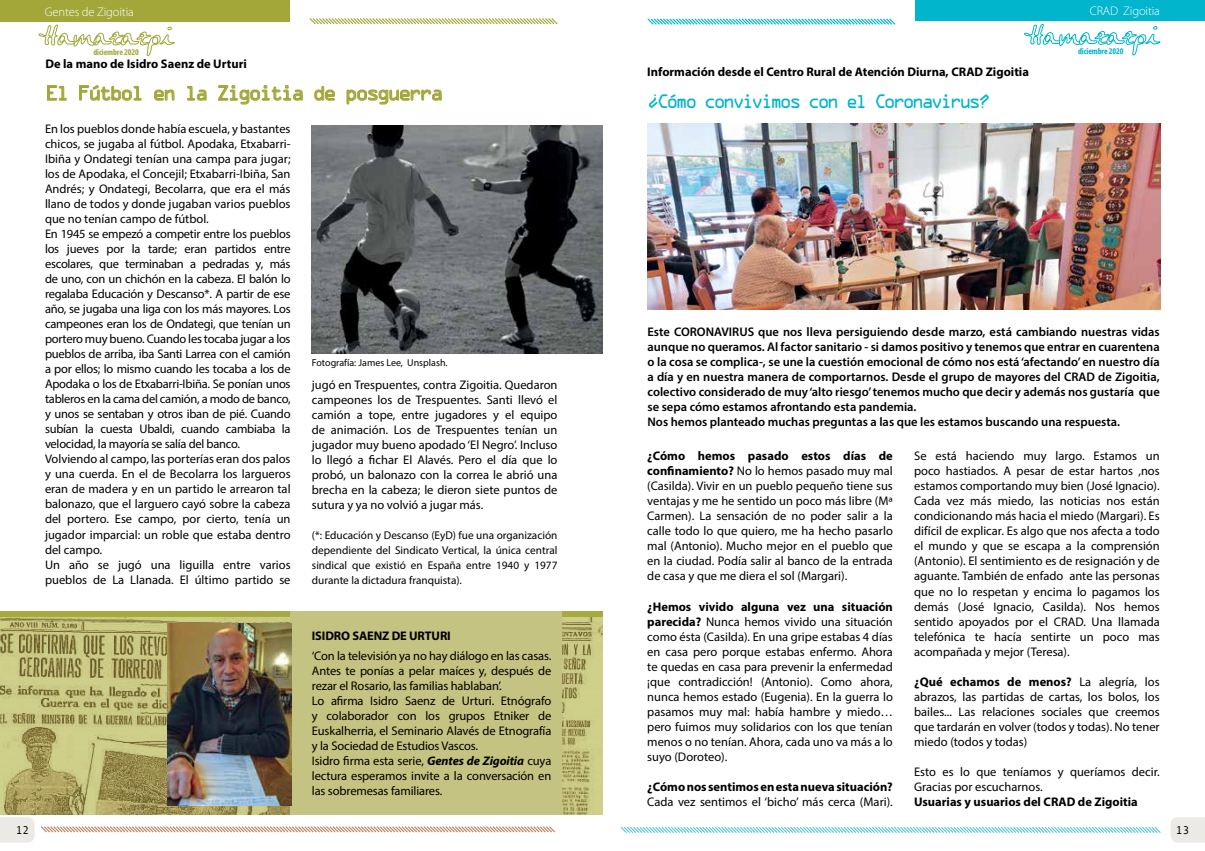
<style>
.page{position:relative;width:1205px;height:851px;background:#fff}
.page>*{position:absolute;margin:0;border:0;box-sizing:border-box;transform-origin:0 0}
.t1{font:18.75px "OCRA Std";letter-spacing:-.15em;color:#a3a739}
.t2{font:17.5px "OCRA Std";letter-spacing:-.18em;color:#00b5cc}
.t3{font:12.5px/15px "Myriad Pro";letter-spacing:-.01em;color:#000;text-align:justify}
.t4{font:600 12.5px/15px "Myriad Pro";color:#000}
.t5{font:700 12.5px "Myriad Pro";color:#000}
.t6{font:300 12.5px "Myriad Pro";letter-spacing:-.01em;color:#fff}
.t7{font:11.25px/15px "Myriad Pro";color:#000;text-align:justify}
.t8{font:11.25px "Monotypecom";color:#000}
.t9{font:10px "Myriad Pro";color:#000}
.t10{font:700 condensed 8.75px "Myriad Pro";letter-spacing:-.01em;color:#00b5cc}
.t11{font:700 condensed 8.75px "Myriad Pro";letter-spacing:-.01em;color:#a3a739}
.s1{font-weight:700;font-style:italic}
.s2{font-weight:700}
</style>
<div class="page">
<img style="left:312px;top:125px;width:290px;height:228px">
<svg style="left:0;top:817px;width:555px;height:25px"></svg>
<svg style="left:1024px;top:24px;width:136px;height:31px"></svg>
<div style="left:915px;top:0;width:290px;height:21px;background:#00b5cc"></div>
<svg style="left:1171px;top:817px;width:34px;height:25px"></svg>
<img style="left:647px;top:123px;width:513px;height:187px">
<svg style="left:647px;top:18px;width:249px;height:7px"></svg>
<svg style="left:620px;top:827px;width:541px;height:6px"></svg>
<svg style="left:47px;top:85px;width:20px;height:15px"></svg>
<svg style="left:79px;top:85px;width:62px;height:16px"></svg>
<svg style="left:154px;top:89px;width:20px;height:11px"></svg>
<svg style="left:187px;top:86px;width:19px;height:15px"></svg>
<svg style="left:218px;top:85px;width:85px;height:20px"></svg>
<svg style="left:315px;top:86px;width:20px;height:14px"></svg>
<svg style="left:347px;top:90px;width:94px;height:15px"></svg>
<img style="left:0;top:617px;width:602px;height:197px">
<div style="left:290px;top:611px;width:272px;height:203px;background:#c5c381"></div>
<img style="left:168px;top:623px;width:123px;height:182px">
<svg style="left:309px;top:18px;width:249px;height:7px"></svg>
<svg style="left:39px;top:25px;width:136px;height:31px"></svg>
<div style="left:0;top:0;width:289px;height:21px;background:#a3a739"></div>
<p class="t6" style="left:45px;top:4px;width:90px">Gentes de Zigoitia</p>
<p class="t11" style="left:93px;top:46px;width:47px">diciembre 2020</p>
<p class="t5" style="left:45px;top:56px;width:203px">De la mano de Isidro Saenz de Urturi</p>
<h1 class="t1" style="left:45px;top:85px;width:400px">El Fútbol en la Zigoitia de posguerra</h1>
<p class="t3" style="left:45px;top:121px;width:247px;text-align:left">En los pueblos donde había escuela, y bastantes chicos, se jugaba al fútbol. Apodaka, Etxabarri-Ibiña y Ondategi tenían una campa para jugar; los de Apodaka, el Concejil; Etxabarri-Ibiña, San Andrés; y Ondategi, Becolarra, que era el más llano de todos y donde jugaban varios pueblos que no tenían campo de fútbol.<br>En 1945 se empezó a competir entre los pueblos los jueves por la tarde; eran partidos entre escolares, que terminaban a pedradas y, más de uno, con un chichón en la cabeza. El balón lo regalaba Educación y Descanso*. A partir de ese año, se jugaba una liga con los más mayores. Los campeones eran los de Ondategi, que tenían un portero muy bueno. Cuando les tocaba jugar a los pueblos de arriba, iba Santi Larrea con el camión a por ellos; lo mismo cuando les tocaba a los de Apodaka o los de Etxabarri-Ibiña. Se ponían unos tableros en la cama del camión, a modo de banco, y unos se sentaban y otros iban de pié. Cuando subían la cuesta Ubaldi, cuando cambiaba la velocidad, la mayoría se salía del banco.<br>Volviendo al campo, las porterías eran dos palos y una cuerda. En el de Becolarra los largueros eran de madera y en un partido le arrearon tal balonazo, que el larguero cayó sobre la cabeza del portero. Ese campo, por cierto, tenía un jugador imparcial: un roble que estaba dentro del campo.<br>Un año se jugó una liguilla entre varios pueblos de La Llanada. El último partido se</p>
<p class="t9" style="left:312px;top:356px;width:137px">Fotografía: James Lee, Unsplash.</p>
<p class="t3" style="left:312px;top:376px;width:247px">jugó en Trespuentes, contra Zigoitia. Quedaron campeones los de Trespuentes. Santi llevó el camión a tope, entre jugadores y el equipo de animación. Los de Trespuentes tenían un jugador muy bueno apodado ‘El Negro’. Incluso lo llegó a fichar El Alavés. Pero el día que lo probó, un balonazo con la correa le abrió una brecha en la cabeza; le dieron siete puntos de sutura y ya no volvió a jugar más.</p>
<p class="t7" style="left:312px;top:527px;width:247px">(*: Educación y Descanso (EyD) fue una organización dependiente del Sindicato Vertical, la única central sindical que existió en España entre 1940 y 1977 durante la dictadura franquista).</p>
<p class="t8" style="left:16px;top:823px;width:15px">12</p>
<p class="t5" style="left:312px;top:627px;width:140px">ISIDRO SAENZ DE URTURI</p>
<p class="t3" style="left:312px;top:648px;width:241px;text-align:left">‘Con la televisión ya no hay diálogo en las casas.<br>Antes te ponías a pelar maíces y, después de rezar el Rosario, las familias hablaban’.<br>Lo afirma Isidro Saenz de Urturi. Etnógrafo y colaborador con los grupos Etniker de Euskalherria, el Seminario Alavés de Etnografía y la Sociedad de Estudios Vascos.<br>Isidro firma esta serie, <span class="s1">Gentes de Zigoitia</span> cuya lectura esperamos invite a la conversación en las sobremesas familiares.</p>
<p class="t5" style="left:647px;top:64px;width:383px">Información desde el Centro Rural de Atención Diurna, CRAD Zigoitia</p>
<h2 class="t2" style="left:647px;top:93px;width:345px">¿Cómo convivimos con el Coronavirus?</h2>
<p class="t6" style="left:1089px;top:3px;width:72px">CRAD Zigoitia</p>
<p class="t10" style="left:1078px;top:45px;width:47px">diciembre 2020</p>
<p class="t4" style="left:647px;top:324px;width:514px">Este CORONAVIRUS que nos lleva persiguiendo desde marzo, está cambiando nuestras vidas aunque no queramos. Al factor sanitario - si damos positivo y tenemos que entrar en cuarentena o la cosa se complica-, se une la cuestión emocional de cómo nos está ‘afectando’ en nuestro día a día y en nuestra manera de comportarnos. Desde el grupo de mayores del CRAD de Zigoitia, colectivo considerado de muy ‘alto riesgo’ tenemos mucho que decir y además nos gustaría que se sepa cómo estamos afrontando esta pandemia.<br>Nos hemos planteado muchas preguntas a las que les estamos buscando una respuesta.</p>
<p class="t3" style="left:647px;top:448px;width:247px"><span class="s2">¿Cómo hemos pasado estos días de confinamiento?</span> No lo hemos pasado muy mal (Casilda). Vivir en un pueblo pequeño tiene sus ventajas y me he sentido un poco más libre (Mª Carmen). La sensación de no poder salir a la calle todo lo que quiero, me ha hecho pasarlo mal (Antonio). Mucho mejor en el pueblo que en la ciudad. Podía salir al banco de la entrada de casa y que me diera el sol (Margari).</p>
<p class="t3" style="left:647px;top:598px;width:247px"><span class="s2">¿Hemos vivido alguna vez una situación parecida?</span> Nunca hemos vivido una situación como ésta (Casilda). En una gripe estabas 4 días en casa pero porque estabas enfermo. Ahora te quedas en casa para prevenir la enfermedad ¡que contradicción! (Antonio). Como ahora, nunca hemos estado (Eugenia). En la guerra lo pasamos muy mal: había hambre y miedo… pero fuimos muy solidarios con los que tenían menos o no tenían. Ahora, cada uno va más a lo suyo (Doroteo).</p>
<p class="t5" style="left:647px;top:778px;width:247px">¿Cómo nos sentimos en esta nueva situación?</p>
<p class="t3" style="left:647px;top:793px;width:247px">Cada vez sentimos el ‘bicho’ más cerca (Mari).</p>
<p class="t3" style="left:914px;top:448px;width:247px">Se está haciendo muy largo. Estamos un poco hastiados. A pesar de estar hartos ,nos estamos comportando muy bien (José Ignacio).<br>Cada vez más miedo, las noticias nos están condicionando más hacia el miedo (Margari). Es difícil de explicar. Es algo que nos afecta a todo el mundo y que se escapa a la comprensión (Antonio). El sentimiento es de resignación y de aguante. También de enfado ante las personas que no lo respetan y encima lo pagamos los demás (José Ignacio, Casilda). Nos hemos sentido apoyados por el CRAD. Una llamada telefónica te hacía sentirte un poco mas acompañada y mejor (Teresa).</p>
<p class="t3" style="left:914px;top:673px;width:247px"><span class="s2">¿Qué echamos de menos?</span> La alegría, los abrazos, las partidas de cartas, los bolos, los bailes... Las relaciones sociales que creemos que tardarán en volver (todos y todas). No tener miedo (todos y todas)</p>
<p class="t3" style="left:914px;top:763px;width:247px">Esto es lo que teníamos y queríamos decir.<br>Gracias por escucharnos.</p>
<p class="t5" style="left:914px;top:793px;width:225px">Usuarias y usuarios del CRAD de Zigoitia</p>
<p class="t8" style="left:1176px;top:823px;width:15px">13</p>
</div>
